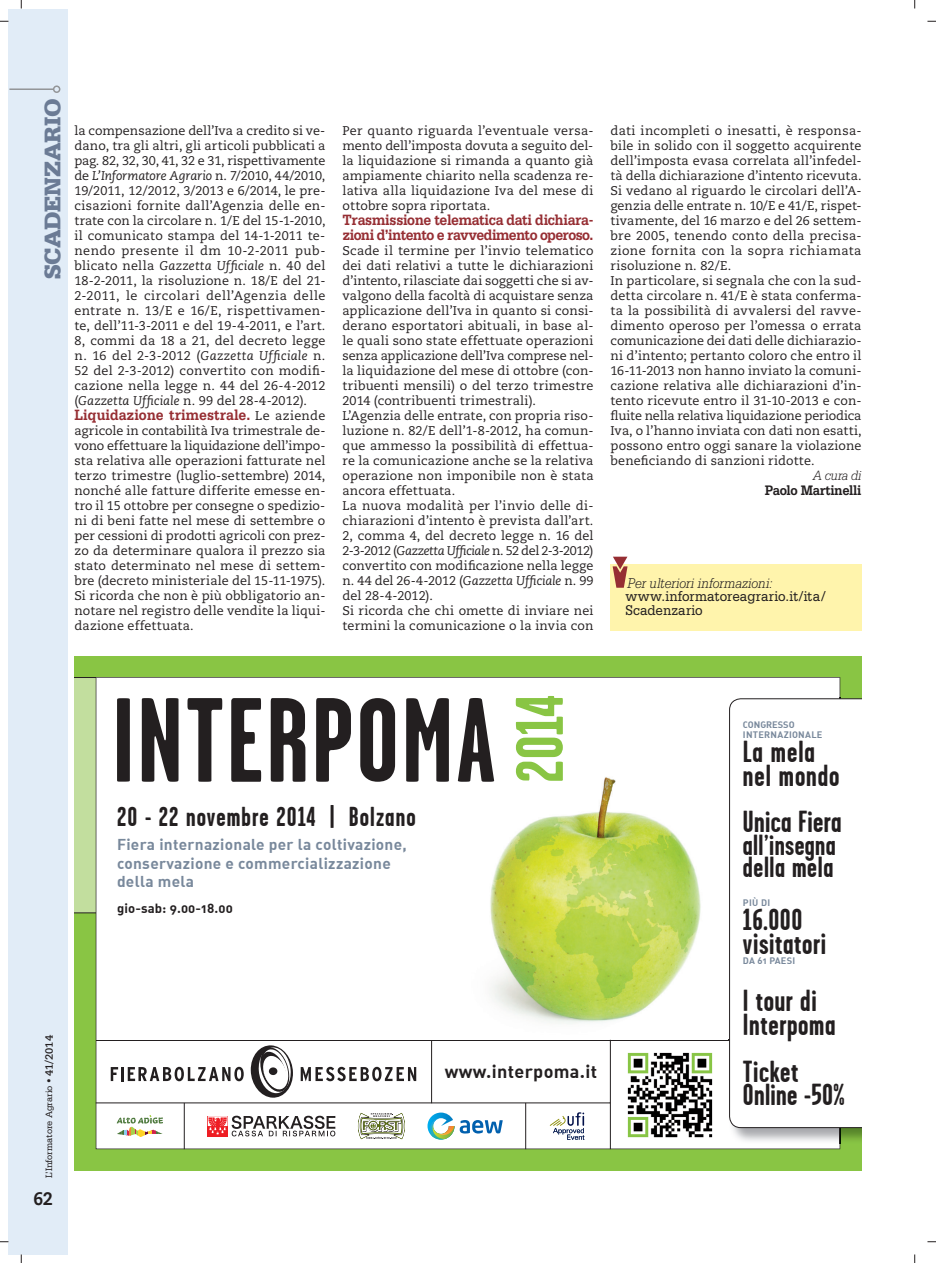
<style>
.page{position:relative;width:936px;height:1263px;background:#fff}
.page>*{position:absolute;margin:0;border:0;box-sizing:border-box;transform-origin:0 0}
.t1{font:700 119.55px "Garage Gothic";letter-spacing:.02em;color:#231f20}
.t2{font:700 67.05px "Garage Gothic";color:#89c544}
.t3{font:700 30.3px/23.7px "Garage Gothic";letter-spacing:.02em;color:#231f20}
.t4{font:700 28.95px/22.4px "Garage Gothic";letter-spacing:.01em;color:#231f20}
.t5{font:700 27.3px "Garage Gothic";letter-spacing:.04em;color:#231f20}
.t6{font:900 24px "Serifa Std";letter-spacing:-.015em;color:#6b7b95}
.t7{font:18px "DIN Bold Alternate";letter-spacing:.02em;color:#231f20}
.t8{font:800 18px "Caecilia LT Std";color:#231f20;scale:.9 1}
.t9{font:700 15.75px/15px "Serifa Std";letter-spacing:-.025em;color:#962e33;scale:.9 1}
.t10{font:700 15.75px "Serifa Std";letter-spacing:.005em;color:#962e33;scale:.9 1}
.t11{font:15.45px/18.5px "DIN Bold Alternate";letter-spacing:.02em;color:#78889b}
.t12{font:15px/13.5px "Serifa Std";letter-spacing:.005em;color:#231f20;scale:.9 1}
.t13{font:italic 300 15px "Serifa Std";color:#231f20;scale:.9 1}
.t14{font:700 14.55px "Serifa Std";letter-spacing:-.03em;color:#231f20;scale:.9 1}
.t15{font:italic 300 14.25px "Serifa Std";letter-spacing:-.005em;color:#231f20;scale:.9 1}
.t16{font:13.05px "DIN Bold Alternate";letter-spacing:.01em;color:#231f20}
.t17{font:12.6px/15px "Caecilia LT Std";letter-spacing:.01em;color:#231f20;text-align:justify}
.t18{font:9.75px "Serifa Std";letter-spacing:-.01em;color:#231f20;scale:.95 1}
.t19{font:9.3px/10.5px "DIN Bold Alternate";letter-spacing:.03em;color:#78889b}
.s1{font-style:italic}
.s2{font-family:"Caecilia LT Std";font-weight:400;font-size:12.6px;color:#231f20}
.s3{font-family:"Caecilia LT Std";font-weight:700;font-size:10.5px}
</style>
<div class="page">
<div style="left:610px;top:564px;width:251px;height:66px;background:#fff4ac"></div>
<svg style="left:612px;top:557px;width:15px;height:31px"></svg>
<div style="left:74px;top:656px;width:787px;height:514px;background:#89c544"></div>
<div style="left:74px;top:677px;width:22px;height:236px;background:#c2de9e"></div>
<svg style="left:96px;top:677px;width:744px;height:472px;background:#f5f8e8"></svg>
<svg style="left:550px;top:1112px;width:34px;height:28px"></svg>
<img style="left:625px;top:1050px;width:89px;height:89px">
<svg style="left:117px;top:1115px;width:46px;height:22px"></svg>
<hr style="left:96px;top:1040px;width:710px;height:1px;background:#231f20">
<hr style="left:96px;top:1102px;width:514px;height:1px;background:#231f20">
<hr style="left:610px;top:1040px;width:1px;height:109px;background:#231f20">
<svg style="left:250px;top:1045px;width:43px;height:53px;background:#acabab"></svg>
<svg style="left:268px;top:1067px;width:10px;height:8px"></svg>
<svg style="left:111px;top:1067px;width:7px;height:14px"></svg>
<hr style="left:121px;top:1067px;width:3px;height:14px;background:#231f20">
<svg style="left:128px;top:1067px;width:116px;height:14px;background:#9f9d9e"></svg>
<svg style="left:301px;top:1067px;width:115px;height:14px;background:#9c9b9b"></svg>
<hr style="left:431px;top:1040px;width:1px;height:63px;background:#231f20">
<hr style="left:184px;top:1103px;width:1px;height:46px;background:#231f20">
<hr style="left:525px;top:1103px;width:1px;height:46px;background:#231f20">
<svg style="left:357px;top:1112px;width:48px;height:27px"></svg>
<svg style="left:207px;top:1116px;width:1px;height:20px"></svg>
<svg style="left:208px;top:1116px;width:127px;height:20px;background:#bca2a3"></svg>
<svg style="left:427px;top:1112px;width:75px;height:27px;background:#b6d5e0"></svg>
<img style="left:728px;top:1128px;width:133px;height:15px">
<img style="left:839px;top:1128px;width:1px;height:15px">
<div style="left:728px;top:698px;width:133px;height:430px;background:#fff"></div>
<div style="left:9px;top:9px;width:59px;height:1245px;background:#e1ecf7"></div>
<svg style="left:8px;top:85px;width:53px;height:9px"></svg>
<svg style="left:0;top:20px;width:9px;height:2px"></svg>
<svg style="left:927px;top:20px;width:8px;height:2px"></svg>
<svg style="left:0;top:1241px;width:9px;height:2px"></svg>
<svg style="left:927px;top:1241px;width:8px;height:2px"></svg>
<svg style="left:20px;top:0;width:2px;height:9px"></svg>
<svg style="left:20px;top:1254px;width:2px;height:9px"></svg>
<h3 class="t6" style="left:45px;top:279px;width:182px;rotate:-90deg">SCADENZARIO</h3>
<p class="t17" style="left:74px;top:124px;width:252px">la compensazione dell’Iva a credito si ve&shy;dano, tra gli altri, gli articoli pubblicati a pag. 82, 32, 30, 41, 32 e 31, rispettivamente de <span class="s1">L’Informatore Agrario</span> n. 7/2010, 44/2010, 19/2011, 12/2012, 3/2013 e 6/2014, le pre&shy;cisazioni fornite dall’Agenzia delle en&shy;trate con la circolare n. 1/E del 15-1-2010, il comunicato stampa del 14-1-2011 te&shy;nendo presente il dm 10-2-2011 pub&shy;blicato nella <span class="s1">Gazzetta Ufficiale</span> n. 40 del 18-2-2011, la risoluzione n. 18/E del 21- 2-2011, le circolari dell’Agenzia delle entrate n. 13/E e 16/E, rispettivamen&shy;te, dell’11-3-2011 e del 19-4-2011, e l’art.<br>8, commi da 18 a 21, del decreto legge n. 16 del 2-3-2012 (<span class="s1">Gazzetta Ufficiale</span> n.<br>52 del 2-3-2012) convertito con modifi&shy;cazione nella legge n. 44 del 26-4-2012 (<span class="s1">Gazzetta Ufficiale</span> n. 99 del 28-4-2012).</p>
<p class="t10" style="left:74px;top:410px;width:280px">Liquidazione trimestrale. <span class="s2">Le aziende</span></p>
<p class="t17" style="left:74px;top:424px;width:252px">agricole in contabilità Iva trimestrale de&shy;vono effettuare la liquidazione dell’impo&shy;sta relativa alle operazioni fatturate nel terzo trimestre (luglio-settembre) 2014, nonché alle fatture differite emesse en&shy;tro il 15 ottobre per consegne o spedizio&shy;ni di beni fatte nel mese di settembre o per cessioni di prodotti agricoli con prez&shy;zo da determinare qualora il prezzo sia stato determinato nel mese di settem&shy;bre (decreto ministeriale del 15-11-1975).<br>Si ricorda che non è più obbligatorio an&shy;notare nel registro delle vendite la liqui&shy;dazione effettuata.</p>
<p class="t17" style="left:342px;top:124px;width:252px">Per quanto riguarda l’eventuale versa&shy;mento dell’imposta dovuta a seguito del&shy;la liquidazione si rimanda a quanto già ampiamente chiarito nella scadenza re&shy;lativa alla liquidazione Iva del mese di ottobre sopra riportata.</p>
<p class="t9" style="left:342px;top:214px;width:280px">Trasmissione telematica dati dichiara&shy;zioni d’intento e ravvedimento operoso.</p>
<p class="t17" style="left:342px;top:244px;width:252px;text-align:left">Scade il termine per l’invio telematico dei dati relativi a tutte le dichiarazioni d’intento, rilasciate dai soggetti che si av&shy;valgono della facoltà di acquistare senza applicazione dell’Iva in quanto si consi&shy;derano esportatori abituali, in base al&shy;le quali sono state effettuate operazioni senza applicazione dell’Iva comprese nel&shy;la liquidazione del mese di ottobre (con&shy;tribuenti mensili) o del terzo trimestre 2014 (contribuenti trimestrali).<br>L’Agenzia delle entrate, con propria riso&shy;luzione n. 82/E dell’1-8-2012, ha comun&shy;que ammesso la possibilità di effettua&shy;re la comunicazione anche se la relativa operazione non imponibile non è stata ancora effettuata.<br>La nuova modalità per l’invio delle di&shy;chiarazioni d’intento è prevista dall’art.<br>2, comma 4, del decreto legge n. 16 del 2-3-2012 (<span class="s1">Gazzetta Ufficiale</span> n. 52 del 2-3-2012) convertito con modificazione nella legge n. 44 del 26-4-2012 (<span class="s1">Gazzetta Ufficiale</span> n. 99 del 28-4-2012).<br>Si ricorda che chi omette di inviare nei termini la comunicazione o la invia con</p>
<p class="t17" style="left:610px;top:124px;width:252px;text-align:left">dati incompleti o inesatti, è responsa&shy;bile in solido con il soggetto acquirente dell’imposta evasa correlata all’infedel&shy;tà della dichiarazione d’intento ricevuta.<br>Si vedano al riguardo le circolari dell’A&shy;genzia delle entrate n. 10/E e 41/E, rispet&shy;tivamente, del 16 marzo e del 26 settem&shy;bre 2005, tenendo conto della precisa&shy;zione fornita con la sopra richiamata risoluzione n. 82/E.<br>In particolare, si segnala che con la sud&shy;detta circolare n. 41/E è stata conferma&shy;ta la possibilità di avvalersi del ravve&shy;dimento operoso per l’omessa o errata comunicazione dei dati delle dichiarazio&shy;ni d’intento; pertanto coloro che entro il 16-11-2013 non hanno inviato la comuni&shy;cazione relativa alle dichiarazioni d’in&shy;tento ricevute entro il 31-10-2013 e con&shy;fluite nella relativa liquidazione periodica Iva, o l’hanno inviata con dati non esatti, possono entro oggi sanare la violazione beneficiando di sanzioni ridotte.</p>
<p class="t15" style="left:812px;top:471px;width:56px">A cura di</p>
<p class="t14" style="left:764px;top:486px;width:109px">Paolo Martinelli</p>
<p class="t13" style="left:627px;top:578px;width:163px">Per ulteriori informazioni:</p>
<p class="t12" style="left:625px;top:591px;width:224px">www.informatoreagrario.it/ita/<br>Scadenzario</p>
<p class="t18" style="left:46px;top:1178px;width:152px;rotate:-90deg">L’Informatore Agrario • <span class="s3">41/2014</span></p>
<h3 class="t8" style="left:34px;top:1190px;width:23px">62</h3>
<h1 class="t1" style="left:112px;top:676px;width:385px">INTERPOMA</h1>
<h2 class="t2" style="left:503px;top:782px;width:89px;rotate:-90deg">2014</h2>
<h3 class="t5" style="left:117px;top:802px;width:300px">20 - 22 novembre 2014 | Bolzano</h3>
<p class="t11" style="left:117px;top:834px;width:291px">Fiera internazionale per la coltivazione, conservazione e commercializzazione della mela</p>
<p class="t16" style="left:117px;top:900px;width:117px">gio-sab: 9.00-18.00</p>
<h3 class="t7" style="left:444px;top:1060px;width:154px">www.interpoma.it</h3>
<p class="t19" style="left:743px;top:718px;width:81px">CONGRESSO<br>INTERNAZIONALE</p>
<h3 class="t3" style="left:743px;top:740px;width:98px">La mela nel mondo</h3>
<h3 class="t3" style="left:743px;top:810px;width:100px">Unica Fiera</h3>
<h3 class="t4" style="left:743px;top:834px;width:94px">all’insegna della mela</h3>
<p class="t19" style="left:743px;top:897px;width:29px">PIÙ DI</p>
<h3 class="t3" style="left:743px;top:908px;width:85px">16.000 visitatori</h3>
<p class="t19" style="left:743px;top:955px;width:54px">DA 61 PAESI</p>
<h3 class="t3" style="left:743px;top:989px;width:94px">I tour di<br>Interpoma</h3>
<h3 class="t3" style="left:743px;top:1059px;width:104px">Ticket<br>Online -50%</h3>
</div>
